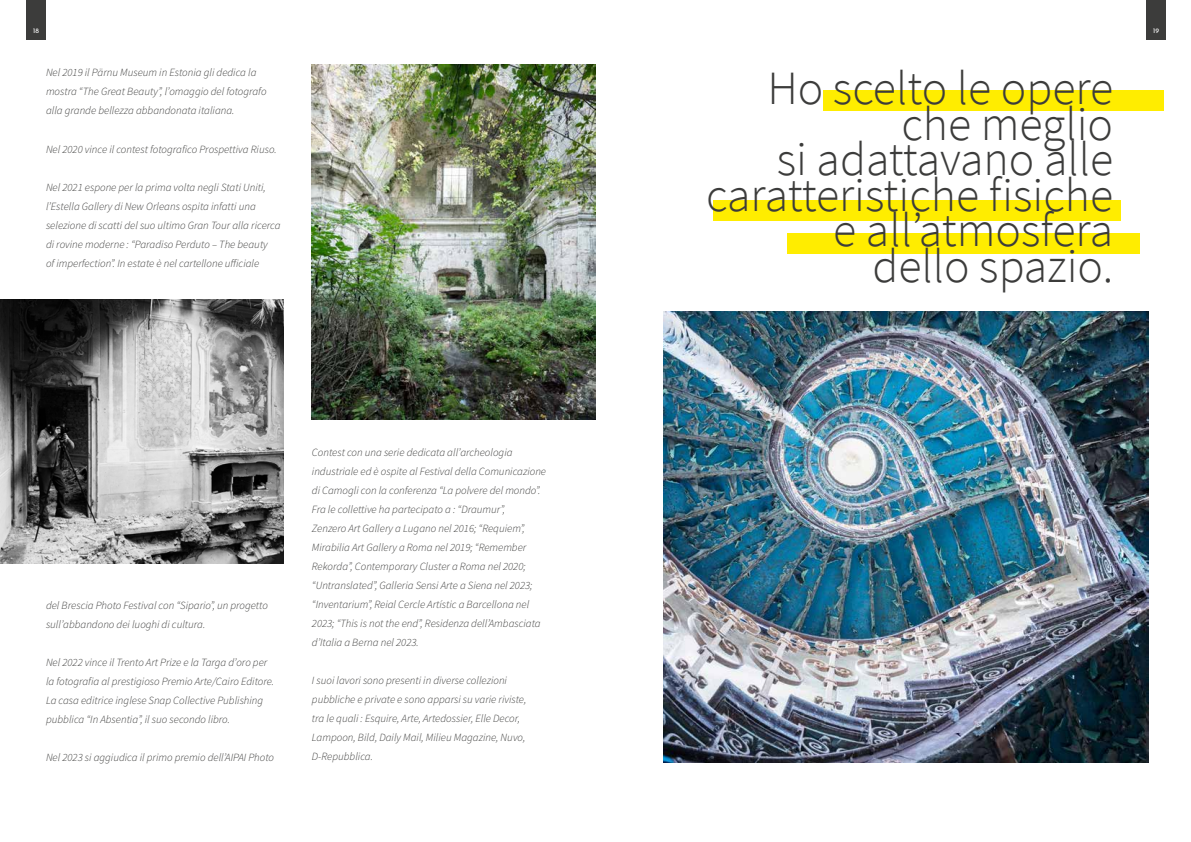
<style>
.page{position:relative;width:1191px;height:842px;background:#fff}
.page>*{position:absolute;margin:0;border:0;box-sizing:border-box;transform-origin:0 0}
.t1{font:300 47.8px/35.6px "Source Sans Pro";color:#3c3c3b;text-align:right}
.t2{font:italic 300 11px/19px "Source Sans Pro";color:#3c3c3b}
.t3{font:6.8px "Josefin Sans";color:#fff}
</style>
<div class="page">
<div style="left:26px;top:0;width:20px;height:40px;background:#3c3c3b"></div>
<div style="left:1146px;top:0;width:20px;height:40px;background:#3c3c3b"></div>
<img style="left:312px;top:65px;width:284px;height:355px">
<img style="left:0;top:300px;width:283px;height:264px">
<img style="left:663px;top:312px;width:485px;height:451px">
<div style="left:713px;top:200px;width:407px;height:21px;background:#ffed00"></div>
<div style="left:787px;top:234px;width:352px;height:20px;background:#ffed00"></div>
<div style="left:823px;top:91px;width:340px;height:20px;background:#ffed00"></div>
<p class="t3" style="left:33px;top:25px;width:7px">18</p>
<p class="t3" style="left:1153px;top:25px;width:7px">19</p>
<p class="t2" style="left:46px;top:63px;width:222px">Nel 2019 il Pärnu Museum in Estonia gli dedica la mostra “The Great Beauty”, l’omaggio del fotografo alla grande bellezza abbandonata italiana.</p>
<p class="t2" style="left:46px;top:139px;width:232px">Nel 2020 vince il contest fotografico Prospettiva Riuso.</p>
<p class="t2" style="left:46px;top:177px;width:236px">Nel 2021 espone per la prima volta negli Stati Uniti, l’Estella Gallery di New Orleans ospita infatti una selezione di scatti del suo ultimo Gran Tour alla ricerca di rovine moderne : “Paradiso Perduto – The beauty<br>of imperfection”. In estate è nel cartellone ufficiale</p>
<h1 class="t1" style="left:706px;top:70px;width:408px">Ho scelto le opere che meglio<br>si adattavano alle caratteristiche fisiche e all’atmosfera<br>dello spazio.</h1>
<p class="t2" style="left:46px;top:595px;width:223px">del Brescia Photo Festival con “Sipario”, un progetto sull’abbandono dei luoghi di cultura.</p>
<p class="t2" style="left:46px;top:652px;width:230px">Nel 2022 vince il Trento Art Prize e la Targa d’oro per la fotografia al prestigioso Premio Arte/Cairo Editore.<br>La casa editrice inglese Snap Collective Publishing pubblica “In Absentia”, il suo secondo libro.</p>
<p class="t2" style="left:46px;top:747px;width:230px">Nel 2023 si aggiudica il primo premio dell’AIPAI Photo</p>
<p class="t2" style="left:312px;top:443px;width:236px">Contest con una serie dedicata all’archeologia industriale ed è ospite al Festival della Comunicazione di Camogli con la conferenza “La polvere del mondo”.<br>Fra le collettive ha partecipato a : “Draumur”,<br>Zenzero Art Gallery a Lugano nel 2016; “Requiem”, Mirabilia Art Gallery a Roma nel 2019; “Remember Rekorda”, Contemporary Cluster a Roma nel 2020; “Untranslated”, Galleria Sensi Arte a Siena nel 2023; “Inventarium”, Reial Cercle Artístic a Barcellona nel 2023; “This is not the end”, Residenza dell’Ambasciata d’Italia a Berna nel 2023.</p>
<p class="t2" style="left:312px;top:671px;width:216px">I suoi lavori sono presenti in diverse collezioni pubbliche e private e sono apparsi su varie riviste, tra le quali : Esquire, Arte, Artedossier, Elle Decor, Lampoon, Bild, Daily Mail, Milieu Magazine, Nuvo, D-Repubblica.</p>
</div>
